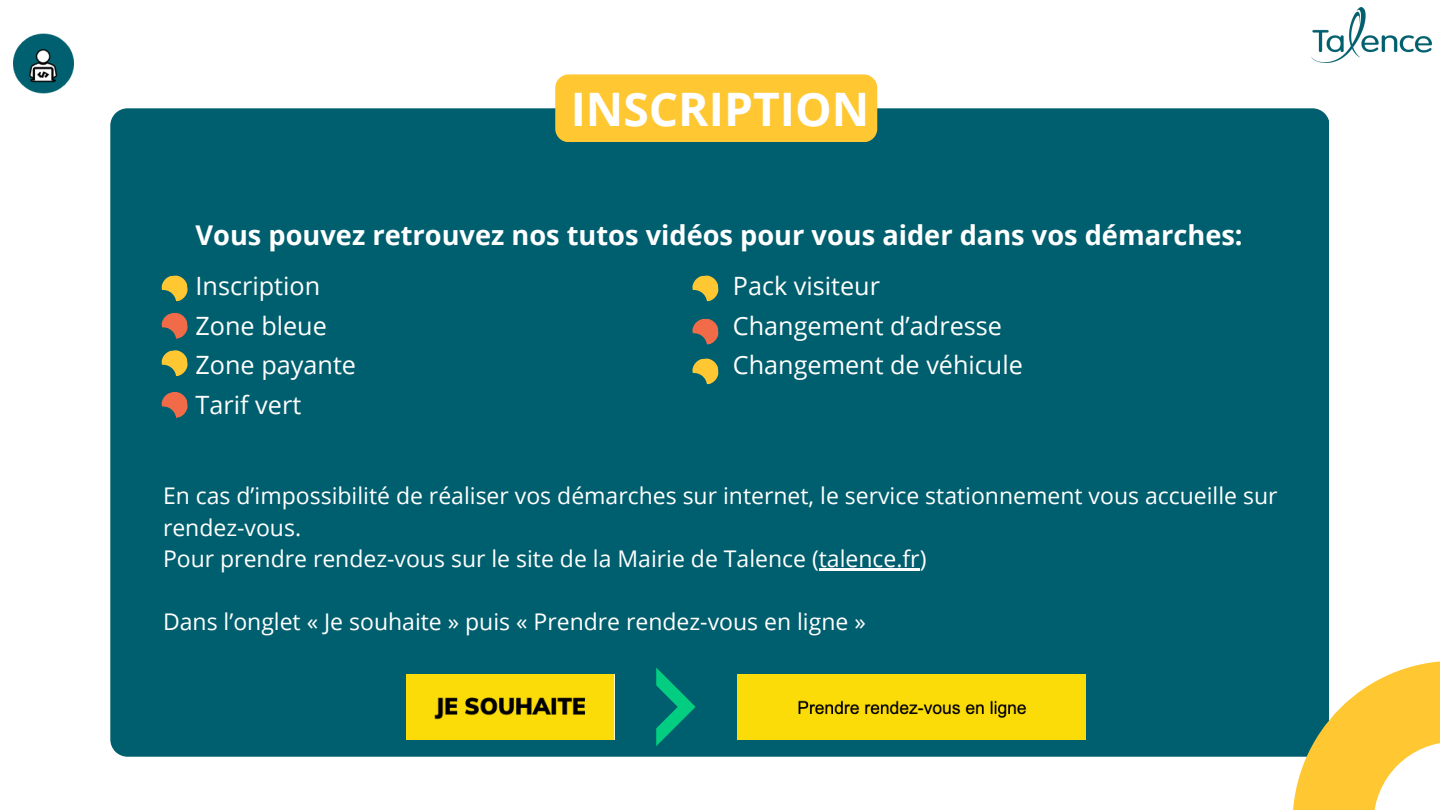
<style>
.page{position:relative;width:1440px;height:810px;background:#fff}
.page>*{position:absolute;margin:0;border:0;box-sizing:border-box;transform-origin:0 0}
.t1{font:700 46.1px "Open Sans";color:#fff}
.t2{font:700 27.2px "Open Sans";color:#fff}
.t3{font:25.2px/39.8px "Open Sans";color:#fff}
.t4{font:23px/31.5px "Open Sans";color:#fff}
</style>
<div class="page">
<div style="left:110px;top:108px;width:1219px;height:649px;background:#005f6e"></div>
<div style="left:555px;top:74px;width:322px;height:68px;background:#ffc732;border-radius:14px"></div>
<img style="left:1311px;top:7px;width:121px;height:56px">
<svg style="left:160px;top:274px;width:29px;height:29px"></svg>
<svg style="left:160px;top:311px;width:29px;height:29px"></svg>
<svg style="left:160px;top:349px;width:29px;height:29px"></svg>
<svg style="left:160px;top:390px;width:29px;height:30px"></svg>
<svg style="left:691px;top:274px;width:29px;height:29px"></svg>
<svg style="left:691px;top:317px;width:29px;height:29px"></svg>
<svg style="left:691px;top:357px;width:29px;height:29px"></svg>
<img style="left:407px;top:675px;width:207px;height:64px">
<img style="left:738px;top:675px;width:347px;height:64px">
<hr style="left:819px;top:569px;width:101px;height:2px;background:#fff">
<svg style="left:657px;top:668px;width:39px;height:78px;background:#008574"></svg>
<img style="left:13px;top:33px;width:60px;height:60px">
<svg style="left:1293px;top:661px;width:147px;height:149px"></svg>
<p class="t1" style="left:571px;top:76px;width:300px">INSCRIPTION</p>
<p class="t2" style="left:196px;top:216px;width:1049px">Vous pouvez retrouvez nos tutos vidéos pour vous aider dans vos démarches:</p>
<p class="t3" style="left:196px;top:265px;width:162px">Inscription<br>Zone bleue<br>Zone payante<br>Tarif vert</p>
<p class="t3" style="left:733px;top:265px;width:292px">Pack visiteur<br>Changement d’adresse<br>Changement de véhicule</p>
<p class="t4" style="left:163px;top:479px;width:1116px">En cas d’impossibilité de réaliser vos démarches sur internet, le service stationnement vous accueille sur rendez-vous.</p>
<p class="t4" style="left:163px;top:542px;width:765px">Pour prendre rendez-vous sur le site de la Mairie de Talence (talence.fr)</p>
<p class="t4" style="left:163px;top:605px;width:704px">Dans l’onglet « Je souhaite » puis « Prendre rendez-vous en ligne »</p>
</div>
